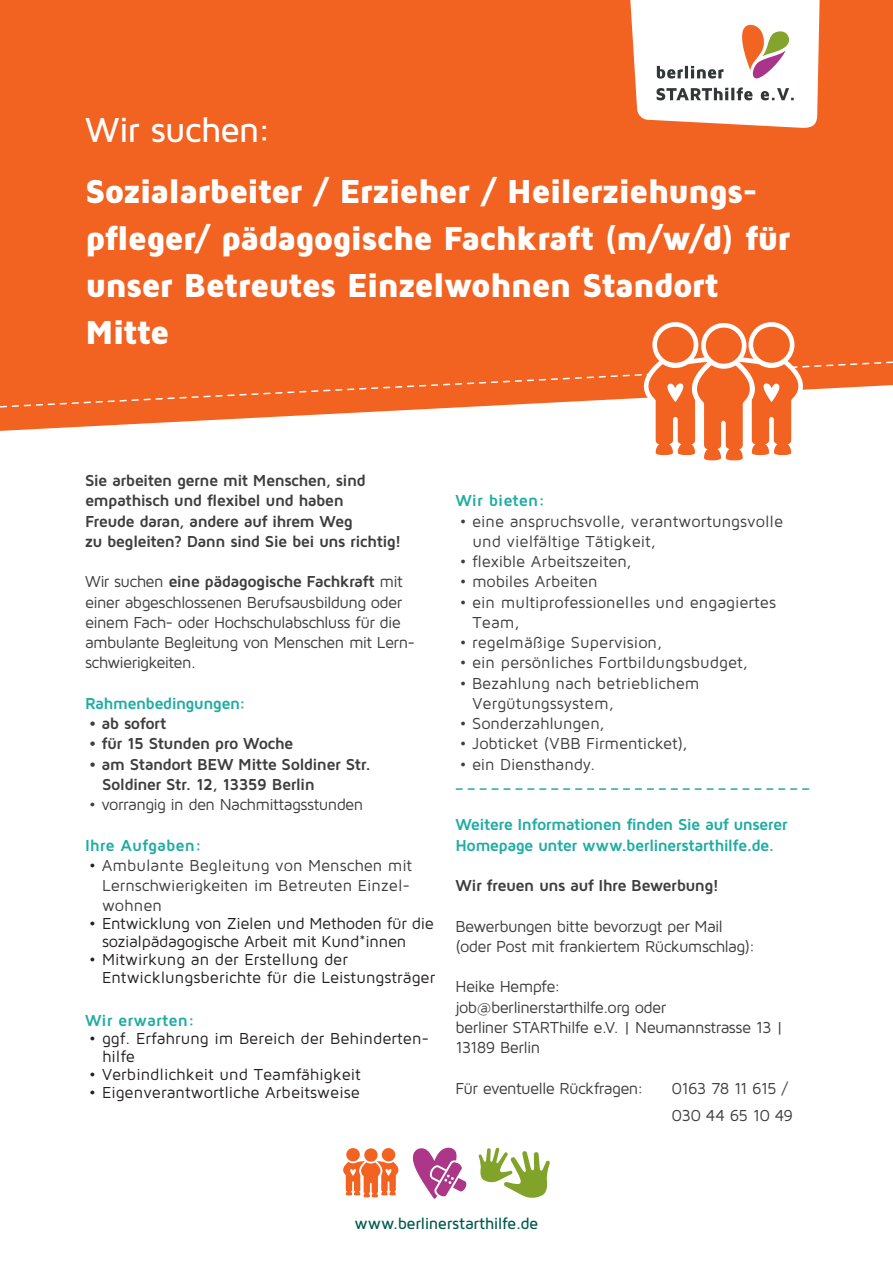
<style>
.page{position:relative;width:893px;height:1263px;background:#fff}
.page>*{position:absolute;margin:0;border:0;box-sizing:border-box;transform-origin:0 0}
.t1{font:500 36px "Maven Pro";letter-spacing:-.035em;color:#fff}
.t2{font:900 34.5px/47.2px "Maven Pro";letter-spacing:-.035em;color:#fff}
.t3{font:16.5px/20.2px "Maven Pro";letter-spacing:-.015em;color:#3e3e3f}
.t4{font:16.5px/20.2px "Maven Pro";letter-spacing:-.04em;color:#3e3e3f}
.t5{font:700 16.5px/20.2px "Maven Pro";letter-spacing:-.04em;color:#3e3e3f}
.t6{font:16.5px/18px "Maven Pro";color:#231f20}
.t7{font:700 16.5px/20.2px "Maven Pro";letter-spacing:-.035em;color:#1faca3}
.t8{font:16.5px/18px "Maven Pro";letter-spacing:-.02em;color:#231f20}
.t9{font:700 16.5px "Maven Pro";color:#1faca3}
.t10{font:16.5px "Maven Pro";letter-spacing:-.035em;color:#3e3e3f}
.t11{font:500 16.5px "Maven Pro";letter-spacing:-.025em;color:#005b4c}
.t12{font:16.5px/27px "Maven Pro";letter-spacing:-.055em;color:#3e3e3f}
.s1{font-weight:700}
.s2{color:#231f20}
</style>
<div class="page">
<svg style="left:343px;top:1147px;width:207px;height:52px"></svg>
<svg style="left:0;top:410px;width:406px;height:21px"></svg>
<div style="left:0;top:0;width:893px;height:410px;background:#f26221"></div>
<svg style="left:620px;top:0;width:204px;height:128px"></svg>
<svg style="left:456px;top:788px;width:353px;height:2px"></svg>
<svg style="left:636px;top:316px;width:175px;height:145px"></svg>
<h1 class="t1" style="left:85px;top:107px;width:188px">Wir suchen:</h1>
<h2 class="t2" style="left:85px;top:166px;width:707px">Sozialarbeiter / Erzieher / Heilerziehungs&shy;pfleger/ pädagogische Fachkraft (m/w/d) für unser Betreutes Einzelwohnen Standort Mitte</h2>
<p class="t5" style="left:85px;top:470px;width:318px">Sie arbeiten gerne mit Menschen, sind empathisch und flexibel und haben<br>Freude daran, andere auf ihrem Weg<br>zu begleiten? Dann sind Sie bei uns richtig!</p>
<p class="t4" style="left:85px;top:571px;width:332px">Wir suchen <span class="s1">eine pädagogische Fachkraft</span> mit einer abgeschlossenen Berufsausbildung oder einem Fach- oder Hochschulabschluss für die ambulante Begleitung von Menschen mit Lern&shy;schwierigkeiten.</p>
<p class="t7" style="left:85px;top:692px;width:162px">Rahmenbedingungen:</p>
<p class="t5" style="left:89px;top:713px;width:79px">• ab sofort</p>
<p class="t5" style="left:89px;top:733px;width:206px">• für 15 Stunden pro Woche</p>
<p class="t5" style="left:102px;top:753px;width:271px;text-indent:-13px">• am Standort BEW Mitte Soldiner Str.<br>Soldiner Str. 12, 13359 Berlin</p>
<p class="t10" style="left:89px;top:794px;width:276px">• vorrangig in den Nachmittagsstunden</p>
<p class="t9" style="left:85px;top:834px;width:118px">Ihre Aufgaben:</p>
<p class="t3" style="left:102px;top:854px;width:312px;text-indent:-13px"><span class="s2">•</span> Ambulante Begleitung von Menschen mit<br>Lernschwierigkeiten im Betreuten Einzel&shy;wohnen</p>
<p class="t8" style="left:102px;top:914px;width:334px;text-indent:-13px">• Entwicklung von Zielen und Methoden für die sozialpädagogische Arbeit mit Kund*innen</p>
<p class="t6" style="left:102px;top:950px;width:335px;text-indent:-13px">• Mitwirkung an der Erstellung der<br>Entwicklungsberichte für die Leistungsträger</p>
<p class="t9" style="left:85px;top:1010px;width:111px">Wir erwarten:</p>
<p class="t6" style="left:102px;top:1029px;width:329px;text-indent:-13px">• ggf. Erfahrung im Bereich der Behinderten&shy;hilfe</p>
<p class="t6" style="left:89px;top:1065px;width:273px">• Verbindlichkeit und Teamfähigkeit</p>
<p class="t6" style="left:89px;top:1083px;width:272px">• Eigenverantwortliche Arbeitsweise</p>
<p class="t9" style="left:455px;top:490px;width:91px">Wir bieten:</p>
<p class="t3" style="left:472px;top:510px;width:312px;text-indent:-13px">• eine anspruchsvolle, verantwortungsvolle und vielfältige Tätigkeit,</p>
<p class="t3" style="left:460px;top:551px;width:174px">• flexible Arbeitszeiten,</p>
<p class="t3" style="left:460px;top:571px;width:139px">• mobiles Arbeiten</p>
<p class="t3" style="left:472px;top:591px;width:305px;text-indent:-13px">• ein multiprofessionelles und engagiertes<br>Team,</p>
<p class="t3" style="left:460px;top:632px;width:204px">• regelmäßige Supervision,</p>
<p class="t3" style="left:460px;top:652px;width:290px">• ein persönliches Fortbildungsbudget,</p>
<p class="t3" style="left:472px;top:672px;width:229px;text-indent:-13px">• Bezahlung nach betrieblichem<br>Vergütungssystem,</p>
<p class="t3" style="left:460px;top:713px;width:146px">• Sonderzahlungen,</p>
<p class="t3" style="left:460px;top:733px;width:229px">• Jobticket (VBB Firmenticket),</p>
<p class="t3" style="left:460px;top:753px;width:137px">• ein Diensthandy.</p>
<p class="t7" style="left:455px;top:814px;width:334px">Weitere Informationen finden Sie auf unserer<br>Homepage unter www.berlinerstarthilfe.de.</p>
<p class="t5" style="left:455px;top:875px;width:265px">Wir freuen uns auf Ihre Bewerbung!</p>
<p class="t4" style="left:455px;top:915px;width:301px">Bewerbungen bitte bevorzugt per Mail (oder Post mit frankiertem Rückumschlag):</p>
<p class="t4" style="left:455px;top:976px;width:330px">Heike Hempfe:<br>job@berlinerstarthilfe.org oder<br>berliner STARThilfe e.V. | Neumannstrasse 13 |<br>13189 Berlin</p>
<p class="t4" style="left:455px;top:1077px;width:190px">Für eventuelle Rückfragen:</p>
<p class="t12" style="left:671px;top:1074px;width:123px">0163 78 11 615 /<br>030 44 65 10 49</p>
<p class="t11" style="left:355px;top:1213px;width:185px">www.berlinerstarthilfe.de</p>
</div>
